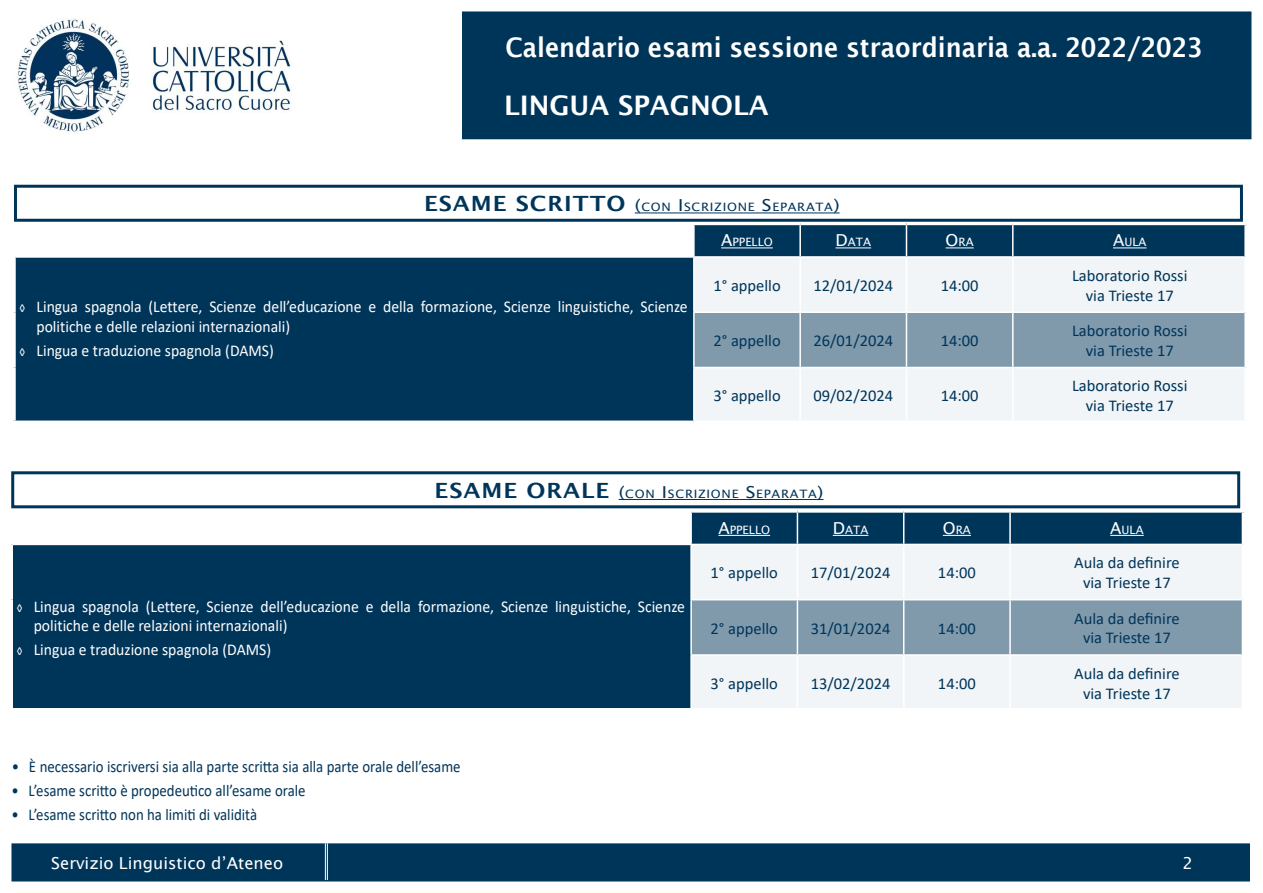
<style>
.page{position:relative;width:1263px;height:893px;background:#fff}
.page>*{position:absolute;margin:0;border:0;box-sizing:border-box;transform-origin:0 0}
.Titoletti_semplici{font:600 27px "Lucida Sans";color:#fff;scale:.9 1}
.Titoletti_semplici-2{font:600 27px "Lucida Sans";color:#fff}
.t1{font:16.5px/19.8px "Calibri";color:#fff;scale:.95 1}
.t2{font:16.5px "Calibri";color:#00355a}
.t3{font:16.5px "Calibri";color:#00355a;scale:.9 1}
.t4{font:16.5px "Lucida Sans";color:#fff}
.Titoletti_Esame{font:11.55px "Lucida Sans";letter-spacing:.055em;color:#00355a;scale:1.1 1}
.t5{font:11.55px "Lucida Sans";color:#fff}
.s1{font-weight:600;font-size:21px}
.s2{font-size:16.5px}
.s3{font-size:12px}
</style>
<div class="page">
<div style="left:462px;top:12px;width:789px;height:127px;background:#00355a"></div>
<div style="left:461px;top:11px;width:790px;height:128px;border:2px solid #00355a"></div>
<div style="left:12px;top:844px;width:1237px;height:37px;background:#00355a"></div>
<div style="left:11px;top:843px;width:1239px;height:38px;border:2px solid #00355a"></div>
<hr style="left:325px;top:843px;width:1px;height:37px;background:#fff">
<hr style="left:327px;top:843px;width:1px;height:37px;background:#fff">
<img style="left:18px;top:19px;width:274px;height:115px">
<svg style="left:16px;top:225px;width:1228px;height:196px;background:#245271"></svg>
<div style="left:695px;top:258px;width:549px;height:163px;background:#f2f5f7"></div>
<div style="left:695px;top:313px;width:549px;height:54px;background:#809aac"></div>
<hr style="left:693px;top:225px;width:2px;height:31px;background:#fff">
<hr style="left:799px;top:225px;width:2px;height:31px;background:#fff">
<hr style="left:906px;top:225px;width:1px;height:31px;background:#fff">
<hr style="left:1012px;top:225px;width:1px;height:31px;background:#fff">
<hr style="left:16px;top:256px;width:678px;height:2px;background:#fff">
<hr style="left:694px;top:256px;width:106px;height:2px;background:#fff">
<hr style="left:693px;top:258px;width:2px;height:53px;background:#fff">
<hr style="left:800px;top:256px;width:106px;height:2px;background:#fff">
<hr style="left:799px;top:258px;width:2px;height:53px;background:#fff">
<hr style="left:906px;top:256px;width:107px;height:2px;background:#fff">
<hr style="left:906px;top:258px;width:1px;height:53px;background:#fff">
<hr style="left:1013px;top:256px;width:231px;height:2px;background:#fff">
<hr style="left:1012px;top:258px;width:1px;height:53px;background:#fff">
<hr style="left:693px;top:311px;width:107px;height:2px;background:#fff">
<hr style="left:693px;top:313px;width:2px;height:54px;background:#fff">
<hr style="left:800px;top:311px;width:106px;height:2px;background:#fff">
<hr style="left:799px;top:313px;width:2px;height:54px;background:#fff">
<hr style="left:906px;top:311px;width:107px;height:2px;background:#fff">
<hr style="left:906px;top:313px;width:1px;height:54px;background:#fff">
<hr style="left:1013px;top:311px;width:231px;height:2px;background:#fff">
<hr style="left:1012px;top:313px;width:1px;height:54px;background:#fff">
<hr style="left:693px;top:367px;width:107px;height:1px;background:#fff">
<hr style="left:693px;top:368px;width:2px;height:53px;background:#fff">
<hr style="left:800px;top:367px;width:106px;height:1px;background:#fff">
<hr style="left:799px;top:368px;width:2px;height:53px;background:#fff">
<hr style="left:906px;top:367px;width:107px;height:1px;background:#fff">
<hr style="left:906px;top:368px;width:1px;height:53px;background:#fff">
<hr style="left:1013px;top:367px;width:231px;height:1px;background:#fff">
<hr style="left:1012px;top:368px;width:1px;height:53px;background:#fff">
<hr style="left:721px;top:247px;width:52px;height:1px;background:#fff">
<hr style="left:835px;top:247px;width:36px;height:1px;background:#fff">
<svg style="left:946px;top:247px;width:28px;height:1px"></svg>
<hr style="left:1113px;top:247px;width:33px;height:1px;background:#fff">
<hr style="left:635px;top:213px;width:205px;height:1px;background:#00355a">
<div style="left:14px;top:185px;width:1229px;height:37px;border:3px solid #00355a"></div>
<svg style="left:13px;top:513px;width:1229px;height:195px;background:#245171"></svg>
<div style="left:692px;top:545px;width:550px;height:163px;background:#f2f5f7"></div>
<div style="left:692px;top:600px;width:550px;height:54px;background:#809aac"></div>
<hr style="left:690px;top:513px;width:2px;height:31px;background:#fff">
<hr style="left:797px;top:513px;width:1px;height:31px;background:#fff">
<hr style="left:903px;top:513px;width:1px;height:31px;background:#fff">
<hr style="left:1009px;top:513px;width:2px;height:31px;background:#fff">
<hr style="left:13px;top:544px;width:678px;height:1px;background:#fff">
<hr style="left:691px;top:544px;width:106px;height:1px;background:#fff">
<hr style="left:690px;top:545px;width:2px;height:54px;background:#fff">
<hr style="left:797px;top:544px;width:107px;height:1px;background:#fff">
<hr style="left:797px;top:545px;width:1px;height:54px;background:#fff">
<hr style="left:904px;top:544px;width:106px;height:1px;background:#fff">
<hr style="left:903px;top:545px;width:1px;height:54px;background:#fff">
<hr style="left:1010px;top:544px;width:232px;height:1px;background:#fff">
<hr style="left:1009px;top:545px;width:2px;height:54px;background:#fff">
<hr style="left:690px;top:599px;width:107px;height:1px;background:#fff">
<hr style="left:690px;top:600px;width:2px;height:54px;background:#fff">
<hr style="left:797px;top:599px;width:107px;height:1px;background:#fff">
<hr style="left:797px;top:600px;width:1px;height:54px;background:#fff">
<hr style="left:904px;top:599px;width:106px;height:1px;background:#fff">
<hr style="left:903px;top:600px;width:1px;height:54px;background:#fff">
<hr style="left:1010px;top:599px;width:232px;height:1px;background:#fff">
<hr style="left:1009px;top:600px;width:2px;height:54px;background:#fff">
<hr style="left:690px;top:654px;width:107px;height:2px;background:#fff">
<hr style="left:690px;top:656px;width:2px;height:52px;background:#fff">
<hr style="left:797px;top:654px;width:107px;height:2px;background:#fff">
<hr style="left:797px;top:656px;width:1px;height:52px;background:#fff">
<hr style="left:904px;top:654px;width:106px;height:2px;background:#fff">
<hr style="left:903px;top:656px;width:1px;height:52px;background:#fff">
<hr style="left:1010px;top:654px;width:232px;height:2px;background:#fff">
<hr style="left:1009px;top:656px;width:2px;height:52px;background:#fff">
<hr style="left:718px;top:535px;width:52px;height:1px;background:#fff">
<hr style="left:833px;top:535px;width:35px;height:1px;background:#fff">
<svg style="left:943px;top:535px;width:28px;height:1px"></svg>
<hr style="left:1110px;top:535px;width:34px;height:1px;background:#fff">
<hr style="left:619px;top:499px;width:204px;height:1px;background:#00355a">
<div style="left:11px;top:471px;width:1229px;height:37px;border:3px solid #00355a"></div>
<h1 class="Titoletti_semplici" style="left:506px;top:32px;width:776px">Calendario esami sessione straordinaria a.a. 2022/2023</h1>
<p class="Titoletti_semplici-2" style="left:504px;top:90px;width:266px">LINGUA SPAGNOLA</p>
<p class="Titoletti_Esame" style="left:424px;top:201px;width:379px"><span class="s1">ESAME SCRITTO</span> <span class="s2">(</span>CON <span class="s2">I</span>SCRI ZI ONE <span class="s2">S</span>EPARATA<span class="s2">)</span></p>
<p class="t1" style="left:36px;top:296px;width:687px;text-indent:-17px"><span class="s3">◊</span> Lingua spagnola (Lettere, Scienze dell’educazione e della formazione, Scienze linguistiche, Scienze politiche e delle relazioni internazionali)</p>
<p class="t1" style="left:19px;top:340px;width:269px"><span class="s3">◊</span> Lingua e traduzione spagnola (DAMS)</p>
<p class="t5" style="left:721px;top:236px;width:53px"><span class="s2">A</span>PPELLO</p>
<p class="t5" style="left:835px;top:236px;width:37px"><span class="s2">D</span>ATA</p>
<p class="t5" style="left:946px;top:236px;width:30px"><span class="s2">O</span>RA</p>
<p class="t5" style="left:1113px;top:236px;width:35px"><span class="s2">A</span>ULA</p>
<p class="t2" style="left:713px;top:274px;width:69px">1° appello</p>
<p class="t2" style="left:813px;top:274px;width:81px">12/01/2024</p>
<p class="t2" style="left:941px;top:274px;width:39px">14:00</p>
<p class="t2" style="left:713px;top:329px;width:69px">2° appello</p>
<p class="t2" style="left:813px;top:329px;width:81px">26/01/2024</p>
<p class="t2" style="left:941px;top:329px;width:39px">14:00</p>
<p class="t2" style="left:713px;top:384px;width:69px">3° appello</p>
<p class="t2" style="left:813px;top:384px;width:81px">09/02/2024</p>
<p class="t2" style="left:941px;top:384px;width:39px">14:00</p>
<p class="t2" style="left:1072px;top:264px;width:117px">Laboratorio Rossi</p>
<p class="t2" style="left:1086px;top:284px;width:89px">via Trieste 17</p>
<p class="t2" style="left:1072px;top:319px;width:117px">Laboratorio Rossi</p>
<p class="t2" style="left:1086px;top:339px;width:89px">via Trieste 17</p>
<p class="t2" style="left:1072px;top:374px;width:117px">Laboratorio Rossi</p>
<p class="t2" style="left:1086px;top:394px;width:89px">via Trieste 17</p>
<p class="Titoletti_Esame" style="left:435px;top:487px;width:355px"><span class="s1">ESAME ORALE</span> <span class="s2">(</span>CON <span class="s2">I</span>SCRI ZI ONE <span class="s2">S</span>EPARATA<span class="s2">)</span></p>
<p class="t5" style="left:718px;top:523px;width:53px"><span class="s2">A</span>PPELLO</p>
<p class="t5" style="left:833px;top:523px;width:37px"><span class="s2">D</span>ATA</p>
<p class="t5" style="left:943px;top:523px;width:30px"><span class="s2">O</span>RA</p>
<p class="t5" style="left:1110px;top:523px;width:35px"><span class="s2">A</span>ULA</p>
<p class="t1" style="left:34px;top:596px;width:687px;text-indent:-17px"><span class="s3">◊</span> Lingua spagnola (Lettere, Scienze dell’educazione e della formazione, Scienze linguistiche, Scienze politiche e delle relazioni internazionali)</p>
<p class="t1" style="left:17px;top:640px;width:269px"><span class="s3">◊</span> Lingua e traduzione spagnola (DAMS)</p>
<p class="t3" style="left:12px;top:755px;width:500px">• È necessario iscriversi sia alla parte scritta sia alla parte orale dell’esame</p>
<p class="t3" style="left:11px;top:779px;width:328px">• L’esame scritto è propedeutico all’esame orale</p>
<p class="t3" style="left:11px;top:803px;width:274px">• L’esame scritto non ha limiti di validità</p>
<p class="t2" style="left:710px;top:561px;width:69px">1° appello</p>
<p class="t2" style="left:811px;top:561px;width:81px">17/01/2024</p>
<p class="t2" style="left:938px;top:561px;width:39px">14:00</p>
<p class="t2" style="left:710px;top:617px;width:69px">2° appello</p>
<p class="t2" style="left:811px;top:617px;width:81px">31/01/2024</p>
<p class="t2" style="left:938px;top:617px;width:39px">14:00</p>
<p class="t2" style="left:710px;top:672px;width:69px">3° appello</p>
<p class="t2" style="left:811px;top:672px;width:81px">13/02/2024</p>
<p class="t2" style="left:938px;top:672px;width:39px">14:00</p>
<p class="t2" style="left:1074px;top:551px;width:107px">Aula da definire</p>
<p class="t2" style="left:1083px;top:571px;width:89px">via Trieste 17</p>
<p class="t2" style="left:1074px;top:607px;width:107px">Aula da definire</p>
<p class="t2" style="left:1083px;top:626px;width:89px">via Trieste 17</p>
<p class="t2" style="left:1074px;top:662px;width:107px">Aula da definire</p>
<p class="t2" style="left:1083px;top:682px;width:89px">via Trieste 17</p>
<p class="t4" style="left:51px;top:853px;width:233px">Servizio Linguistico d’Ateneo</p>
<p class="t4" style="left:1182px;top:853px;width:12px">2</p>
</div>
